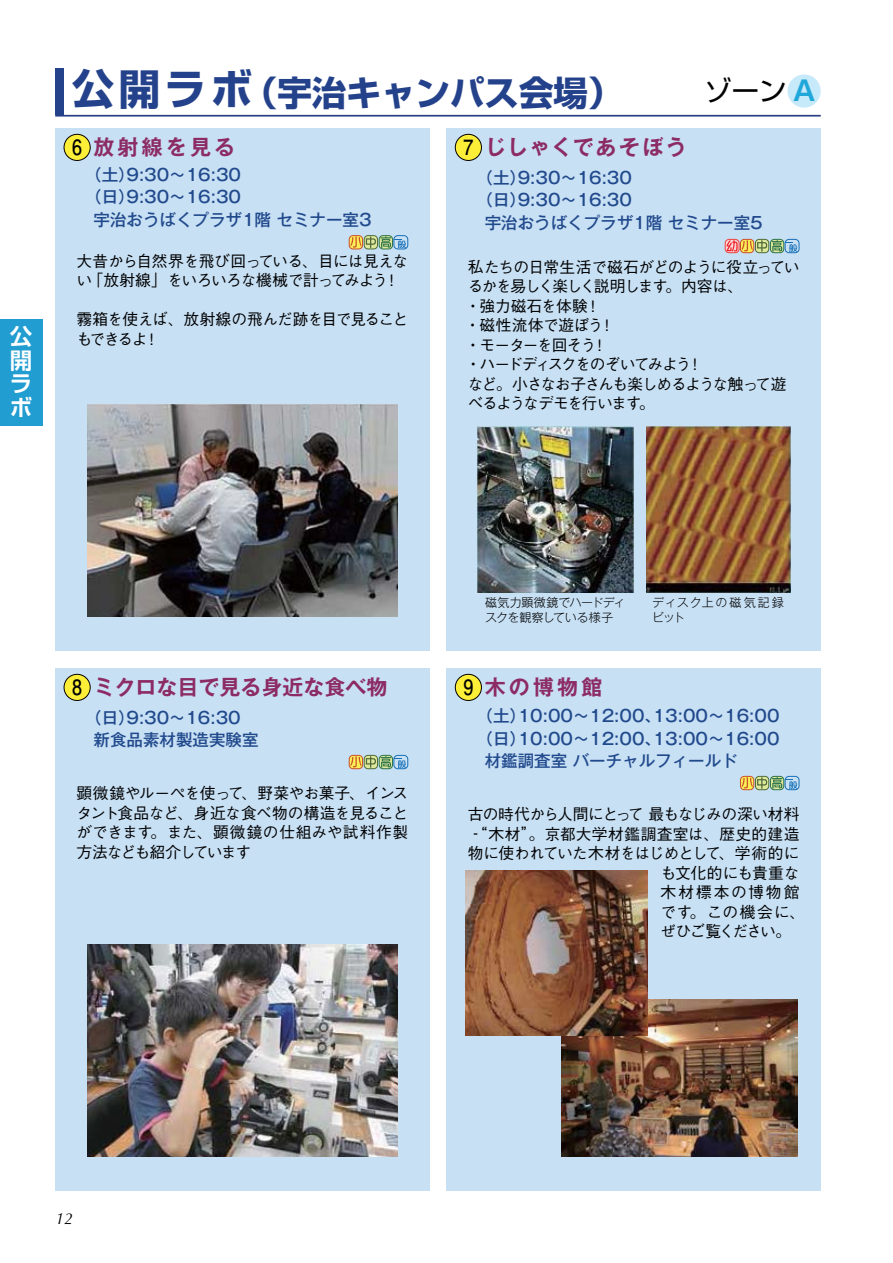
<style>
.page{position:relative;width:893px;height:1263px;background:#fff}
.page>*{position:absolute;margin:0;border:0;box-sizing:border-box;transform-origin:0 0}
.t1{font:34.5px "Shin Go Pro Bold 90 msp RKSJ H";color:#24428b}
.t2{font:27.3px "Shin Go Pro Regular 90 msp RKSJ H";color:#000102}
.t3{font:22.5px/23.7px "Shin Go Pro De Bold 90 msp RKSJ H";color:#fff;text-align:justify}
.t4{font:21px "Gothic MB101 Pro De Bold 90 msp RKSJ H";color:#8c2b64}
.t5{font:21px "Gothic MB101 Pro De Bold 90 msp RKSJ H";letter-spacing:.045em;color:#8c2b64}
.t6{font:21px "Gothic MB101 Pro De Bold 90 msp RKSJ H";letter-spacing:.075em;color:#8c2b64}
.t7{font:21px "Futo Go B101 Pro Bold 90 msp RKSJ H";color:#000102;scale:.85 1}
.t8{font:16.5px/22.5px "Gothic MB101 Pro Medium 90 msp RKSJ H";color:#214a8d}
.t9{font:italic 15.9px "Optima LT Std";color:#000102}
.t10{font:15.75px/19.5px "Gothic BBB Pro Medium 90 msp RKSJ H";letter-spacing:-.05em;color:#000102}
.t11{font:15.75px/19.5px "Gothic BBB Pro Medium 90 msp RKSJ H";letter-spacing:-.075em;color:#000102}
.t12{font:15.75px/19.5px "Gothic BBB Pro Medium 90 msp RKSJ H";letter-spacing:-.085em;color:#000102}
.t13{font:15.75px "Gothic BBB Pro Medium 90 msp RKSJ H";letter-spacing:.02em;color:#000102}
.t14{font:15.75px "Gothic BBB Pro Medium 90 msp RKSJ H";letter-spacing:-.025em;color:#000102}
.t15{font:15.75px "Gothic BBB Pro Medium 90 msp RKSJ H";letter-spacing:-.105em;color:#000102}
.t16{font:15.75px "Gothic BBB Pro Medium 90 msp RKSJ H";letter-spacing:.12em;color:#000102}
.t17{font:12px/15px "Gothic MB101 Pro Light 90 msp RKSJ H";letter-spacing:-.005em;color:#000102}
.t18{font:12px/15px "Gothic MB101 Pro Light 90 msp RKSJ H";letter-spacing:.085em;color:#000102}
.s1{font-size:42px}
.s2{font-family:"Shin Go Pro De Bold 90 msp RKSJ H";color:#20a7d9}
</style>
<div class="page">
<div style="left:0;top:319px;width:42px;height:106px;background:#219dd1"></div>
<hr style="left:55px;top:115px;width:766px;height:2px;background:#293f83">
<div style="left:446px;top:128px;width:375px;height:523px;background:#c8e0f4"></div>
<div style="left:725px;top:239px;width:14px;height:14px;border:1px solid #ef413d;border-radius:4px"></div>
<div style="left:740px;top:239px;width:14px;height:14px;border:1px solid #cb502c;border-radius:4px"></div>
<div style="left:755px;top:239px;width:14px;height:14px;border:1px solid #4f6b39;border-radius:4px"></div>
<div style="left:770px;top:239px;width:14px;height:14px;border:1px solid #2d734b;border-radius:4px"></div>
<div style="left:785px;top:239px;width:14px;height:14px;border:1px solid #1770b8;border-radius:4px"></div>
<svg style="left:726px;top:240px;width:71px;height:12px"></svg>
<img style="left:646px;top:427px;width:144px;height:165px">
<img style="left:477px;top:427px;width:156px;height:165px">
<div style="left:55px;top:128px;width:374px;height:523px;background:#c8e0f4"></div>
<div style="left:349px;top:235px;width:14px;height:14px;border:1px solid #cb502c;border-radius:4px"></div>
<div style="left:364px;top:235px;width:14px;height:14px;border:1px solid #4f6b39;border-radius:4px"></div>
<div style="left:379px;top:235px;width:14px;height:14px;border:1px solid #2d734b;border-radius:4px"></div>
<div style="left:393px;top:235px;width:15px;height:14px;border:1px solid #1770b8;border-radius:4px"></div>
<svg style="left:351px;top:237px;width:55px;height:11px"></svg>
<img style="left:87px;top:404px;width:311px;height:213px">
<div style="left:55px;top:668px;width:374px;height:523px;background:#c8e0f4"></div>
<div style="left:349px;top:755px;width:14px;height:14px;border:1px solid #cb502c;border-radius:4px"></div>
<div style="left:364px;top:755px;width:14px;height:14px;border:1px solid #4f6b39;border-radius:4px"></div>
<div style="left:379px;top:755px;width:14px;height:14px;border:1px solid #2d734b;border-radius:4px"></div>
<div style="left:393px;top:755px;width:15px;height:14px;border:1px solid #1770b8;border-radius:4px"></div>
<svg style="left:351px;top:756px;width:55px;height:12px"></svg>
<div style="left:446px;top:668px;width:375px;height:523px;background:#c8e0f4"></div>
<div style="left:740px;top:776px;width:14px;height:14px;border:1px solid #cb502c;border-radius:4px"></div>
<div style="left:755px;top:776px;width:14px;height:14px;border:1px solid #4f6b39;border-radius:4px"></div>
<div style="left:770px;top:776px;width:14px;height:14px;border:1px solid #2d734b;border-radius:4px"></div>
<div style="left:785px;top:776px;width:14px;height:14px;border:1px solid #1770b8;border-radius:4px"></div>
<svg style="left:742px;top:777px;width:55px;height:12px"></svg>
<img style="left:87px;top:944px;width:311px;height:213px">
<div style="left:64px;top:134px;width:26px;height:26px;background:#fdef38;border-radius:50%"></div>
<div style="left:64px;top:134px;width:27px;height:27px;border:1px solid #050100;border-radius:50%"></div>
<div style="left:64px;top:674px;width:26px;height:26px;background:#fdef38;border-radius:50%"></div>
<div style="left:64px;top:674px;width:27px;height:27px;border:1px solid #050100;border-radius:50%"></div>
<div style="left:455px;top:134px;width:26px;height:26px;background:#fdef38;border-radius:50%"></div>
<div style="left:455px;top:134px;width:27px;height:27px;border:1px solid #050100;border-radius:50%"></div>
<div style="left:455px;top:674px;width:26px;height:26px;background:#fdef38;border-radius:50%"></div>
<div style="left:455px;top:674px;width:27px;height:27px;border:1px solid #050100;border-radius:50%"></div>
<img style="left:562px;top:999px;width:236px;height:158px">
<img style="left:465px;top:870px;width:182px;height:166px">
<div style="left:55px;top:68px;width:9px;height:47px;background:#24428b"></div>
<div style="left:787px;top:74px;width:34px;height:34px;background:#c7eafa;border-radius:50%"></div>
<h3 class="t3" style="left:10px;top:328px;width:24px">公開ラボ</h3>
<h1 class="t1" style="left:72px;top:80px;width:552px"><span class="s1">公開ラボ</span>（宇治キャンパス会場）</h1>
<h2 class="t2" style="left:704px;top:81px;width:112px">ゾーン <span class="s2">A</span></h2>
<p class="t5" style="left:93px;top:139px;width:143px">放射線を見る</p>
<p class="t8" style="left:85px;top:165px;width:157px">（土）9:30～16:30</p>
<p class="t8" style="left:85px;top:188px;width:157px">（日）9:30～16:30</p>
<p class="t8" style="left:93px;top:210px;width:280px">宇治おうばくプラザ1階 セミナー室3</p>
<p class="t10" style="left:76px;top:253px;width:333px">大昔から自然界を飛び回っている、目には見えない「放射線」をいろいろな機械で計ってみよう！</p>
<p class="t12" style="left:76px;top:312px;width:333px">霧箱を使えば、放射線の飛んだ跡を目で見ることもできるよ！</p>
<p class="t7" style="left:72px;top:140px;width:13px">6</p>
<p class="t6" style="left:485px;top:139px;width:203px">じしゃくであそぼう</p>
<p class="t8" style="left:476px;top:168px;width:157px">（土）9:30～16:30</p>
<p class="t8" style="left:476px;top:191px;width:157px">（日）9:30～16:30</p>
<p class="t8" style="left:485px;top:213px;width:280px">宇治おうばくプラザ1階 セミナー室5</p>
<p class="t11" style="left:465px;top:259px;width:336px">私たちの日常生活で磁石がどのように役立っているかを易しく楽しく説明します。内容は、<br>・強力磁石を体験！<br>・磁性流体で遊ぼう！<br>・モーターを回そう！<br>・ハードディスクをのぞいてみよう！<br>など。小さなお子さんも楽しめるような触って遊べるようなデモを行います。</p>
<p class="t7" style="left:463px;top:140px;width:13px">7</p>
<p class="t4" style="left:93px;top:679px;width:295px">ミクロな目で見る身近な食べ物</p>
<p class="t8" style="left:93px;top:708px;width:166px;text-indent:-8px">（日）9:30～16:30新食品素材製造実験室</p>
<p class="t10" style="left:76px;top:786px;width:333px;text-align:justify">顕微鏡やルーペを使って、野菜やお菓子、インスタント食品など、身近な食べ物の構造を見ることができます。また、顕微鏡の仕組みや試料作製方法なども紹介しています</p>
<p class="t7" style="left:72px;top:680px;width:13px">8</p>
<p class="t17" style="left:485px;top:597px;width:142px">磁気力顕微鏡でハードディスクを観察している様子</p>
<p class="t18" style="left:652px;top:597px;width:133px">ディスク上の磁気記録ビット</p>
<p class="t5" style="left:485px;top:679px;width:119px">木の博物館</p>
<p class="t8" style="left:476px;top:707px;width:305px">（土）10:00～12:00、13:00～16:00</p>
<p class="t8" style="left:476px;top:729px;width:305px">（日）10:00～12:00、13:00～16:00</p>
<p class="t8" style="left:485px;top:752px;width:254px">材鑑調査室 バーチャルフィールド</p>
<p class="t10" style="left:468px;top:807px;width:333px">古の時代から人間にとって 最もなじみの深い材料</p>
<p class="t13" style="left:468px;top:828px;width:333px">‐“木材”。京都大学材鑑調査室は、歴史的建造</p>
<p class="t10" style="left:468px;top:846px;width:333px">物に使われていた木材をはじめとして、学術的に</p>
<p class="t14" style="left:660px;top:867px;width:141px">も文化的にも貴重な</p>
<p class="t16" style="left:660px;top:887px;width:141px">木材標本の博物館</p>
<p class="t10" style="left:660px;top:904px;width:147px">です。この機会に、</p>
<p class="t15" style="left:660px;top:926px;width:133px">ぜひご覧ください。</p>
<p class="t7" style="left:463px;top:680px;width:13px">9</p>
<p class="t9" style="left:55px;top:1210px;width:19px">12</p>
</div>
